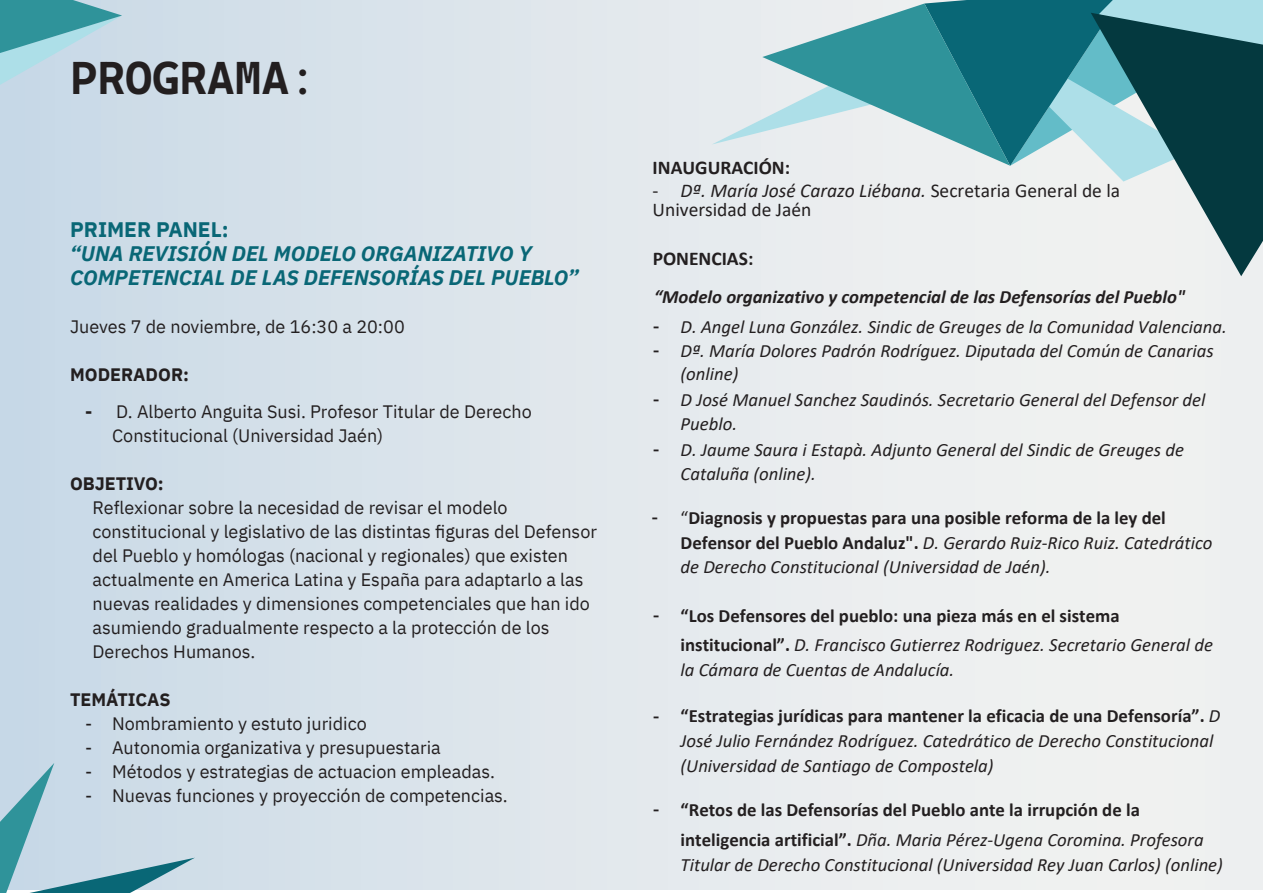
<style>
.page{position:relative;width:1263px;height:893px;background:#fff}
.page>*{position:absolute;margin:0;border:0;box-sizing:border-box;transform-origin:0 0}
.t1{font:46.65px "Cascadia Code";color:#231f20}
.t2{font:italic 700 21px/24px "IBM Plex Sans";color:#096776}
.t3{font:700 21px "IBM Plex Sans";color:#096776}
.t4{font:19.5px/19.5px "Calibri";color:#231f20}
.t5{font:700 19.5px "Calibri";color:#231f20}
.t6{font:700 19.5px "Calibri";color:#231f20}
.t7{font:italic 18.75px/24.3px "Calibri";color:#231f20}
.t8{font:700 18.75px/24.3px "Calibri";color:#231f20}
.t9{font:italic 700 18.75px "Calibri";color:#231f20}
.t10{font:18px/24px "IBM Plex Sans";color:#231f20}
.t11{font:700 18px "IBM Plex Sans";color:#231f20}
.s1{font-style:inherit}
.s2{font-weight:700}
.s3{font-style:italic}
.s4{font-family:"IBM Plex Sans";font-style:normal}
.s5{font-family:"IBM Plex Sans";font-weight:400}
.s6{font-weight:400}
.s7{font-weight:400;font-style:italic}
.s8{font-weight:700;font-style:normal}
</style>
<div class="page">
<div style="left:0;top:0;width:1263px;height:890px;background:linear-gradient(to right,#cbdae7,#f6f5f2)"></div>
<svg style="left:712px;top:0;width:551px;height:182px;background:#87b9c0"></svg>
<svg style="left:1091px;top:13px;width:172px;height:263px"></svg>
<svg style="left:0;top:0;width:122px;height:85px;background:#8bc0ca"></svg>
<svg style="left:0;top:763px;width:195px;height:130px;background:#afccd8"></svg>
<h1 class="t1" style="left:70px;top:41px;width:248px">PROGRAMA<span class="s1">:</span></h1>
<p class="t3" style="left:70px;top:213px;width:160px">PRIMER PANEL:</p>
<p class="t2" style="left:70px;top:240px;width:510px">“UNA REVISIÓN DEL MODELO ORGANIZATIVO Y<br>COMPETENCIAL DE LAS DEFENSORÍAS DEL PUEBLO”</p>
<p class="t10" style="left:70px;top:313px;width:336px">Jueves 7 de noviembre, de 16:30 a 20:00</p>
<p class="t11" style="left:70px;top:360px;width:120px">MODERADOR:</p>
<p class="t10" style="left:112px;top:398px;width:421px;text-indent:-27px"><span class="s2">-</span> D. Alberto Anguita Susi. Profesor Titular de Derecho<br>Constitucional (Universidad Jaén)</p>
<p class="t11" style="left:70px;top:470px;width:95px">OBJETIVO:</p>
<p class="t10" style="left:93px;top:494px;width:506px">Reflexionar sobre la necesidad de revisar el modelo constitucional y legislativo de las distintas figuras del Defensor del Pueblo y homólogas (nacional y regionales) que existen actualmente en America Latina y España para adaptarlo a las nuevas realidades y dimensiones competenciales que han ido asumiendo gradualmente respecto a la protección de los Derechos Humanos.</p>
<p class="t11" style="left:70px;top:685px;width:102px">TEMÁTICAS</p>
<p class="t10" style="left:85px;top:710px;width:283px">- Nombramiento y estuto juridico</p>
<p class="t10" style="left:85px;top:734px;width:357px">- Autonomia organizativa y presupuestaria</p>
<p class="t10" style="left:85px;top:758px;width:411px">- Métodos y estrategias de actuacion empleadas.</p>
<p class="t10" style="left:85px;top:782px;width:424px">- Nuevas funciones y proyección de competencias.</p>
<p class="t5" style="left:653px;top:153px;width:139px">INAUGURACIÓN<span class="s1">:</span></p>
<p class="t4" style="left:653px;top:180px;width:469px">- <span class="s3">Dª. María José Carazo Liébana.</span> Secretaria General de la<br>Universidad de Jaén</p>
<p class="t6" style="left:653px;top:245px;width:102px">PONENCIAS:</p>
<p class="t9" style="left:654px;top:284px;width:533px">“Modelo organizativo y competencial de las Defensorías del Pueblo"</p>
<p class="t7" style="left:652px;top:314px;width:576px"><span class="s4">-</span> D. Angel Luna González. Sindic de Greuges de la Comunidad Valenciana.</p>
<p class="t7" style="left:681px;top:339px;width:535px;line-height:22.5px;text-indent:-28px"><span class="s4">-</span> Dª. María Dolores Padrón Rodríguez. Diputada del Común de Canarias <span class="s1">(online)</span></p>
<p class="t7" style="left:681px;top:386px;width:526px;text-indent:-28px"><span class="s4">-</span> D José Manuel Sanchez Saudinós. Secretario General del Defensor del<br>Pueblo.</p>
<p class="t7" style="left:681px;top:437px;width:505px;text-indent:-28px"><span class="s4">-</span> D. Jaume Saura i Estapà. Adjunto General del Sindic de Greuges de<br>Cataluña <span class="s1">(online).</span></p>
<p class="t8" style="left:681px;top:506px;width:533px;text-indent:-29px"><span class="s5">-</span> <span class="s6">“</span>Diagnosis y propuestas para una posible reforma de la ley del<br>Defensor del Pueblo Andaluz". <span class="s7">D. Gerardo Ruiz-Rico Ruiz. Catedrático de Derecho Constitucional (Universidad de Jaén).</span></p>
<p class="t8" style="left:681px;top:601px;width:534px;line-height:29.5px;text-indent:-28px"><span class="s5">-</span> “Los Defensores del pueblo: una pieza más en el sistema institucional”. <span class="s7">D. Francisco Gutierrez Rodriguez. Secretario General de</span></p>
<p class="t7" style="left:681px;top:657px;width:275px">la Cámara de Cuentas de Andalucía.</p>
<p class="t7" style="left:681px;top:702px;width:541px;line-height:25px;text-indent:-28px"><span class="s4">-</span> <span class="s8">“Estrategias jurídicas para mantener la eficacia de una Defensoría”.</span> D<br>José Julio Fernández Rodríguez. Catedrático de Derecho Constitucional (Universidad de Santiago de Compostela)</p>
<p class="t8" style="left:681px;top:795px;width:524px;line-height:29.7px;text-indent:-28px"><span class="s5">-</span> “Retos de las Defensorías del Pueblo ante la irrupción de la inteligencia artificial”. <span class="s7">Dña. Maria Pérez-Ugena Coromina. Profesora</span></p>
<p class="t7" style="left:681px;top:851px;width:544px">Titular de Derecho Constitucional (Universidad Rey Juan Carlos) (online)</p>
</div>
